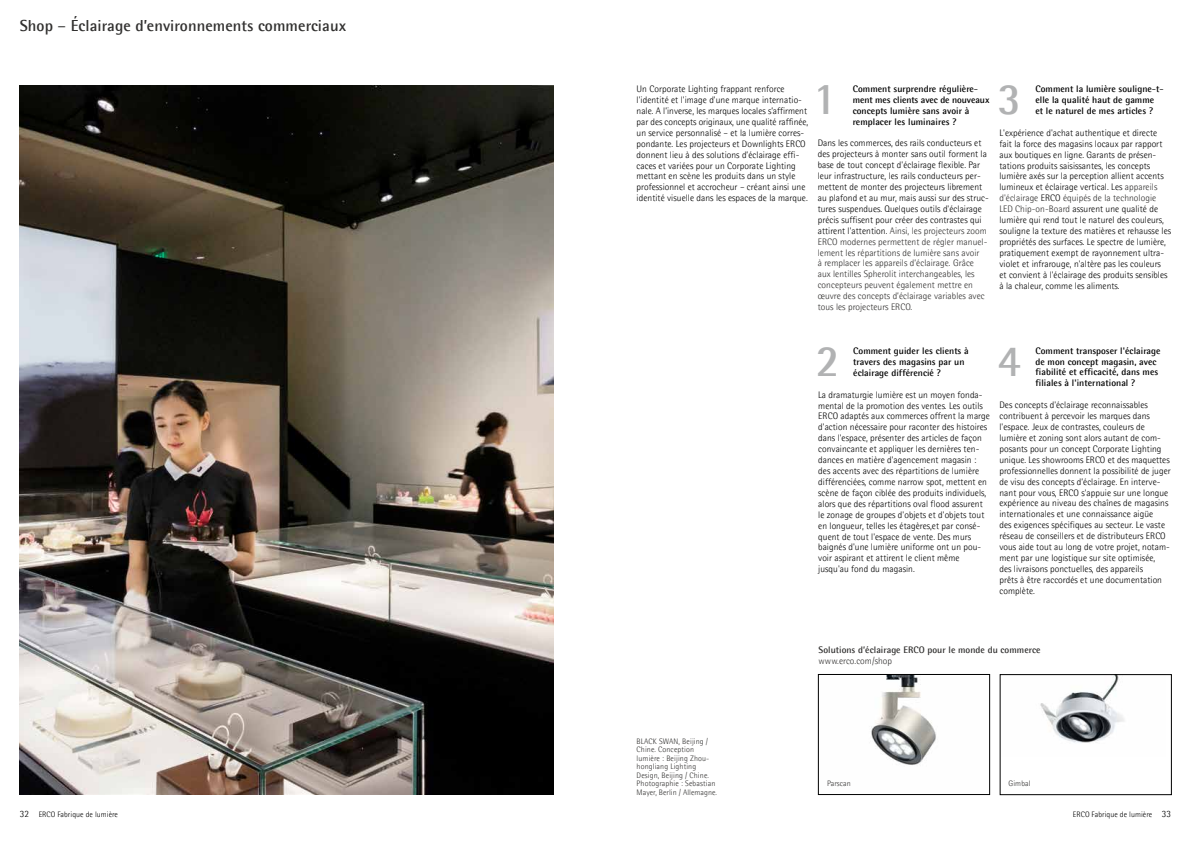
<style>
.page{position:relative;width:1191px;height:842px;background:#fff}
.page>*{position:absolute;margin:0;border:0;box-sizing:border-box;transform-origin:0 0}
.t1{font:700 44px "Rotis Semi Sans Std";color:#b1b2b3}
.t2{font:700 16px "Rotis Semi Sans Std";letter-spacing:.005em;color:#31302f}
.t3{font:300 9.5px/10.9px "Rotis Semi Sans Std";letter-spacing:.005em;color:#000}
.t4{font:700 9.5px/10.9px "Rotis Semi Sans Std";letter-spacing:.005em;color:#000}
.t5{font:700 9.5px "Rotis Semi Sans Std";letter-spacing:.005em;color:#31302f}
.t6{font:300 9.5px "Rotis Semi Sans Std";letter-spacing:.005em;color:#31302f}
.t7{font:300 8px/8.5px "Rotis Semi Sans Std";letter-spacing:.015em;color:#31302f}
.t8{font:300 8px "Rotis Semi Sans Std";letter-spacing:.005em;color:#000}
.s1{color:#31302f}
.s2{font-size:9.5px}
</style>
<div class="page">
<img style="left:20px;top:85px;width:533px;height:710px">
<img style="left:871px;top:676px;width:65px;height:89px">
<div style="left:818px;top:674px;width:171px;height:121px;border:1px solid #000"></div>
<img style="left:1040px;top:676px;width:84px;height:67px">
<div style="left:1000px;top:674px;width:171px;height:121px;border:1px solid #000"></div>
<h2 class="t2" style="left:20px;top:16px;width:328px">Shop – Éclairage d’environnements commerciaux</h2>
<p class="t4" style="left:852px;top:83px;width:138px">Comment surprendre régulière&shy;ment mes clients avec de nouveaux concepts lumière sans avoir à remplacer les luminaires ?</p>
<p class="t3" style="left:817px;top:138px;width:173px">Dans les commerces, des rails conducteurs et des projecteurs à monter sans outil forment la base de tout concept d'éclairage flexible. Par leur infrastructure, les rails conducteurs per&shy;mettent de monter des projecteurs librement au plafond et au mur, mais aussi sur des struc&shy;tures suspendues. Quelques outils d'éclairage précis suffisent pour créer des contrastes qui attirent l'attention. <span class="s1">Ainsi, les projecteurs zoom ERCO modernes permettent de régler manuel&shy;lement les répartitions de lumière sans avoir<br>à remplacer les appareils d’éclairage. Grâce aux lentilles Spherolit interchangeables, les concepteurs peuvent également mettre en œuvre des concepts d’éclairage variables avec tous les projecteurs ERCO.</span></p>
<p class="t4" style="left:853px;top:345px;width:117px">Comment guider les clients à travers des magasins par un éclairage différencié ?</p>
<p class="t3" style="left:818px;top:389px;width:173px">La dramaturgie lumière est un moyen fonda&shy;mental de la promotion des ventes. Les outils ERCO adaptés aux commerces offrent la marge d'action nécessaire pour raconter des histoires dans l'espace, présenter des articles de façon convaincante et appliquer les dernières ten&shy;dances en matière d'agencement magasin : des accents avec des répartitions de lumière différenciées, comme narrow spot, mettent en scène de façon ciblée des produits individuels, alors que des répartitions oval flood assurent le zonage de groupes d'objets et d'objets tout en longueur, telles les étagères,et par consé&shy;quent de tout l'espace de vente. Des murs baignés d'une lumière uniforme ont un pou&shy;voir aspirant et attirent le client même jusqu'au fond du magasin.</p>
<p class="t3" style="left:636px;top:84px;width:173px">Un Corporate Lighting frappant renforce l'identité et l'image d'une marque internatio&shy;nale. A l’inverse, les marques locales s’affirment par des concepts originaux, une qualité raffinée, un service personnalisé – et la lumière corres&shy;pondante. Les projecteurs et Downlights ERCO donnent lieu à des solutions d’éclairage effi&shy;caces et variées pour un Corporate Lighting mettant en scène les produits dans un style professionnel et accrocheur – créant ainsi une identité visuelle dans les espaces de la marque.</p>
<h1 class="t1" style="left:813px;top:72px;width:25px">1</h1>
<h1 class="t1" style="left:815px;top:334px;width:25px">2</h1>
<p class="t4" style="left:1035px;top:83px;width:130px">Comment la lumière souligne-t&shy;elle la qualité haut de gamme et le naturel de mes articles ?</p>
<p class="t3" style="left:999px;top:127px;width:173px">L'expérience d'achat authentique et directe fait la force des magasins locaux par rapport aux boutiques en ligne. Garants de présen&shy;tations produits saisissantes, les concepts lumière axés sur la perception allient accents lumineux et éclairage vertical. Les <span class="s1">appareils d'éclairage</span> ERCO <span class="s1">équipés de la technologie LED Chip-on-Board</span> assurent une qualité de lumière qui rend tout le naturel des couleurs, souligne la texture des matières et rehausse les propriétés des surfaces. Le spectre de lumière, pratiquement exempt de rayonnement ultra&shy;violet et infrarouge, n'altère pas les couleurs<br>et convient à l'éclairage des produits sensibles à la chaleur, comme les aliments.</p>
<h1 class="t1" style="left:997px;top:72px;width:25px">3</h1>
<p class="t4" style="left:1035px;top:345px;width:127px">Comment transposer l'éclairage de mon concept magasin, avec fiabilité et efficacité, dans mes filiales à l'international ?</p>
<p class="t3" style="left:999px;top:400px;width:173px">Des concepts d'éclairage reconnaissables contribuent à percevoir les marques dans l'espace. Jeux de contrastes, couleurs de lumière et zoning sont alors autant de com&shy;posants pour un concept Corporate Lighting unique. Les showrooms ERCO et des maquettes professionnelles donnent la possibilité de juger de visu des concepts d’éclairage. En interve&shy;nant pour vous, ERCO s'appuie sur une longue expérience au niveau des chaînes de magasins internationales et une connaissance aigüe<br>des exigences spécifiques au secteur. Le vaste réseau de conseillers et de distributeurs ERCO vous aide tout au long de votre projet, notam&shy;ment par une logistique sur site optimisée,<br>des livraisons ponctuelles, des appareils<br>prêts à être raccordés et une documentation complète.</p>
<h1 class="t1" style="left:997px;top:334px;width:25px">4</h1>
<p class="t7" style="left:636px;top:737px;width:82px">BLACK SWAN, Beijing /<br>Chine. Conception lumière : Beijing Zhou&shy;hongliang Lighting<br>Design, Beijing / Chine.<br>Photographie : Sebastian<br>Mayer, Berlin / Allemagne.</p>
<p class="t5" style="left:818px;top:644px;width:223px">Solutions d’éclairage ERCO pour le monde du commerce</p>
<p class="t6" style="left:818px;top:655px;width:75px">www.erco.com/shop</p>
<p class="t7" style="left:827px;top:779px;width:25px">Parscan</p>
<p class="t7" style="left:1008px;top:779px;width:24px">Gimbal</p>
<p class="t8" style="left:20px;top:809px;width:100px"><span class="s2">32</span> ERCO Fabrique de lumière</p>
<p class="t8" style="left:1073px;top:809px;width:100px">ERCO Fabrique de lumière <span class="s2">33</span></p>
</div>
